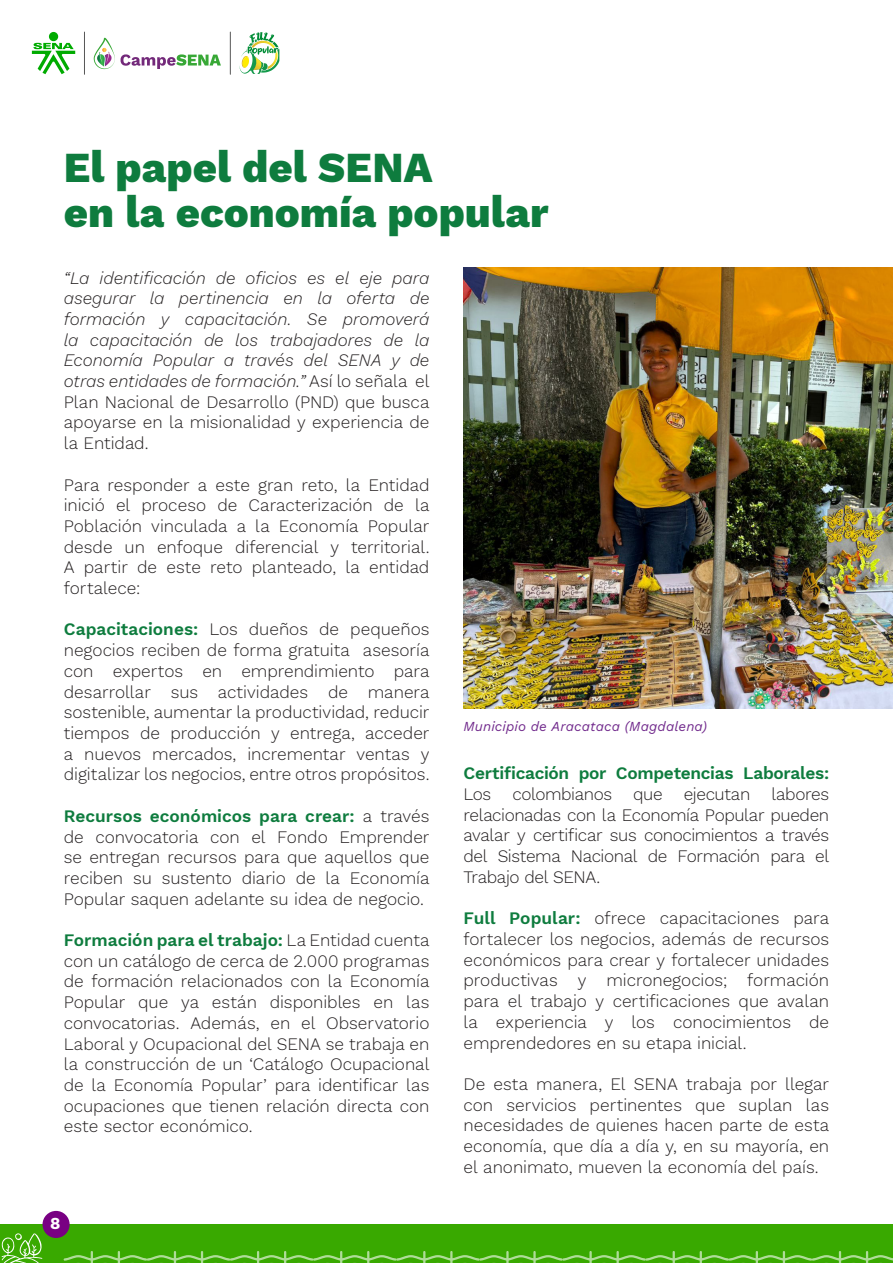
<style>
.page{position:relative;width:893px;height:1263px;background:#fff}
.page>*{position:absolute;margin:0;border:0;box-sizing:border-box;transform-origin:0 0}
.Content{font:800 42px "Work Sans";color:#0e7c3e}
.Content-2{font:300 17.25px/20.7px "Work Sans";letter-spacing:-.005em;color:#231f20;text-align:justify}
.Content-3{font:italic 300 17.25px/20.7px "Work Sans";letter-spacing:-.005em;color:#231f20;text-align:justify}
.t1{font:700 16.5px "Work Sans";color:#fff}
.Content-4{font:italic 13.5px "Work Sans";letter-spacing:.01em;color:#712a8c}
.s1{font-style:normal}
.s2{font-weight:600;color:#0e7c3e}
</style>
<div class="page">
<div style="left:0;top:1225px;width:893px;height:38px;background:#39a900"></div>
<svg style="left:1px;top:1233px;width:42px;height:30px"></svg>
<svg style="left:64px;top:1251px;width:829px;height:12px"></svg>
<div style="left:43px;top:1211px;width:27px;height:27px;background:#790083;border-radius:50%"></div>
<img style="left:463px;top:267px;width:429px;height:441px">
<svg style="left:239px;top:32px;width:40px;height:42px"></svg>
<svg style="left:32px;top:43px;width:43px;height:31px"></svg>
<div style="left:49px;top:32px;width:9px;height:9px;background:#00ab00;border-radius:50%"></div>
<hr style="left:230px;top:32px;width:1px;height:42px;background:#575757">
<hr style="left:84px;top:32px;width:1px;height:42px;background:#575757">
<svg style="left:121px;top:54px;width:100px;height:15px"></svg>
<svg style="left:94px;top:38px;width:21px;height:31px"></svg>
<p class="Content" style="left:64px;top:135px;width:370px">El papel del SENA</p>
<p class="Content" style="left:64px;top:180px;width:486px">en la economía popular</p>
<p class="Content-3" style="left:64px;top:266px;width:367px">“La identificación de oficios es el eje para asegurar la pertinencia en la oferta de formación y capacitación. Se promoverá la capacitación de los trabajadores de la Economía Popular a través del SENA y de otras entidades de formación.” <span class="s1">Así lo señala el Plan Nacional de Desarrollo (PND) que busca apoyarse en la misionalidad y experiencia de la Entidad.</span></p>
<p class="Content-2" style="left:64px;top:474px;width:367px">Para responder a este gran reto, la Entidad inició el proceso de Caracterización de la Población vinculada a la Economía Popular desde un enfoque diferencial y territorial.<br>A partir de este reto planteado, la entidad fortalece:</p>
<p class="Content-2" style="left:64px;top:618px;width:367px"><span class="s2">Capacitaciones:</span> Los dueños de pequeños negocios reciben de forma gratuita asesoría con expertos en emprendimiento para desarrollar sus actividades de manera sostenible, aumentar la productividad, reducir tiempos de producción y entrega, acceder a nuevos mercados, incrementar ventas y digitalizar los negocios, entre otros propósitos.</p>
<p class="Content-2" style="left:64px;top:805px;width:367px"><span class="s2">Recursos económicos para crear:</span> a través de convocatoria con el Fondo Emprender se entregan recursos para que aquellos que reciben su sustento diario de la Economía Popular saquen adelante su idea de negocio.</p>
<p class="Content-2" style="left:64px;top:929px;width:367px"><span class="s2">Formación para el trabajo:</span> La Entidad cuenta con un catálogo de cerca de 2.000 programas de formación relacionados con la Economía Popular que ya están disponibles en las convocatorias. Además, en el Observatorio Laboral y Ocupacional del SENA se trabaja en la construcción de un ‘Catálogo Ocupacional de la Economía Popular’ para identificar las ocupaciones que tienen relación directa con este sector económico.</p>
<p class="t1" style="left:50px;top:1211px;width:12px">8</p>
<p class="Content-4" style="left:463px;top:716px;width:245px">Municipio de Aracataca (Magdalena)</p>
<p class="Content-2" style="left:463px;top:762px;width:367px"><span class="s2">Certificación por Competencias Laborales:<br></span>Los colombianos que ejecutan labores relacionadas con la Economía Popular pueden avalar y certificar sus conocimientos a través del Sistema Nacional de Formación para el Trabajo del SENA.</p>
<p class="Content-2" style="left:463px;top:907px;width:367px"><span class="s2">Full Popular:</span> ofrece capacitaciones para fortalecer los negocios, además de recursos económicos para crear y fortalecer unidades productivas y micronegocios; formación para el trabajo y certificaciones que avalan la experiencia y los conocimientos de emprendedores en su etapa inicial.</p>
<p class="Content-2" style="left:463px;top:1073px;width:367px">De esta manera, El SENA trabaja por llegar con servicios pertinentes que suplan las necesidades de quienes hacen parte de esta economía, que día a día y, en su mayoría, en el anonimato, mueven la economía del país.</p>
</div>
